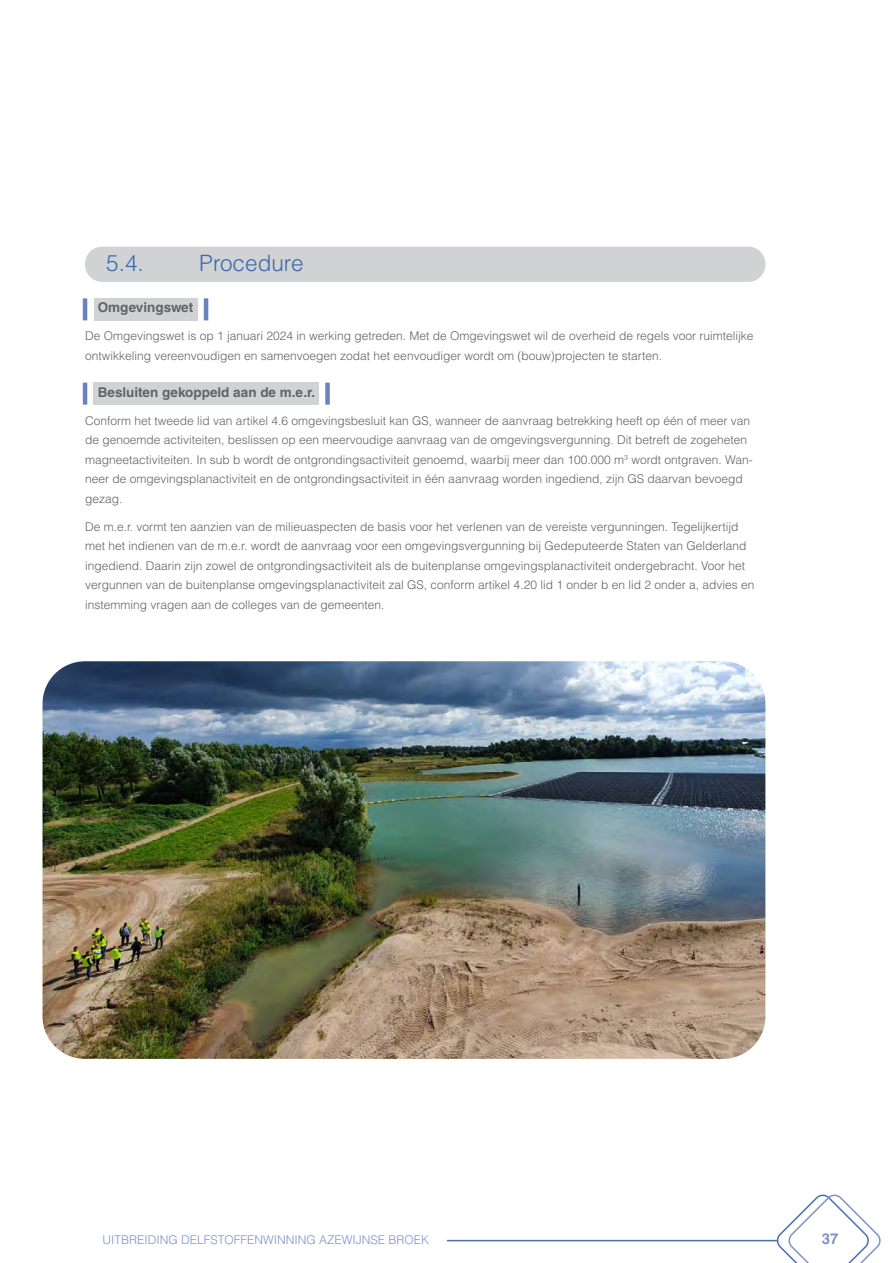
<style>
.page{position:relative;width:893px;height:1263px;background:#fff}
.page>*{position:absolute;margin:0;border:0;box-sizing:border-box;transform-origin:0 0}
.t1{font:300 22.5px "Helvetica LT Std";color:#3b69af}
.t2{font:700 15px "Helvetica LT Std";color:#7f92c7}
.t3{font:700 13.5px "Helvetica LT Std";color:#636366}
.t4{font:300 12px/19.5px "Helvetica LT Std";color:#636366}
.t5{font:300 12px "Helvetica LT Std";color:#7f92c7}
</style>
<div class="page">
<div style="left:85px;top:247px;width:680px;height:35px;background:#d1d2d4;border-radius:17px"></div>
<div style="left:94px;top:298px;width:104px;height:22px;background:#d1d2d4"></div>
<hr style="left:83px;top:298px;width:4px;height:22px;background:#6a82be">
<hr style="left:204px;top:298px;width:4px;height:22px;background:#6a82be">
<div style="left:94px;top:383px;width:225px;height:22px;background:#d1d2d4"></div>
<hr style="left:83px;top:383px;width:4px;height:22px;background:#6a82be">
<div style="left:325px;top:383px;width:5px;height:22px;background:#6a82be"></div>
<img style="left:43px;top:661px;width:722px;height:398px">
<svg style="left:777px;top:1194px;width:104px;height:69px"></svg>
<hr style="left:408px;top:1240px;width:370px;height:1px;background:#4a6eb2">
<div style="left:85px;top:1228px;width:361px;height:22px;background:#fff"></div>
<h1 class="t1" style="left:106px;top:249px;width:39px">5.4.</h1>
<h1 class="t1" style="left:199px;top:249px;width:106px">Procedure</h1>
<p class="t3" style="left:98px;top:299px;width:97px">Omgevingswet</p>
<p class="t4" style="left:85px;top:326px;width:670px">De Omgevingswet is op 1 januari 2024 in werking getreden. Met de Omgevingswet wil de overheid de regels voor ruimtelijke ontwikkeling vereenvoudigen en samenvoegen zodat het eenvoudiger wordt om (bouw)projecten te starten.</p>
<p class="t3" style="left:98px;top:384px;width:219px">Besluiten gekoppeld aan de m.e.r.</p>
<p class="t4" style="left:85px;top:410px;width:669px">Conform het tweede lid van artikel 4.6 omgevingsbesluit kan GS, wanneer de aanvraag betrekking heeft op één of meer van de genoemde activiteiten, beslissen op een meervoudige aanvraag van de omgevingsvergunning. Dit betreft de zogeheten magneetactiviteiten. In sub b wordt de ontgrondingsactiviteit genoemd, waarbij meer dan 100.000 m<sup>3</sup> wordt ontgraven. Wan&shy;neer de omgevingsplanactiviteit en de ontgrondingsactiviteit in één aanvraag worden ingediend, zijn GS daarvan bevoegd gezag.</p>
<p class="t4" style="left:85px;top:516px;width:671px">De m.e.r. vormt ten aanzien van de milieuaspecten de basis voor het verlenen van de vereiste vergunningen. Tegelijkertijd met het indienen van de m.e.r. wordt de aanvraag voor een omgevingsvergunning bij Gedeputeerde Staten van Gelderland ingediend. Daarin zijn zowel de ontgrondingsactiviteit als de buitenplanse omgevingsplanactiviteit ondergebracht. Voor het vergunnen van de buitenplanse omgevingsplanactiviteit zal GS, conform artikel 4.20 lid 1 onder b en lid 2 onder a, advies en instemming vragen aan de colleges van de gemeenten.</p>
<p class="t5" style="left:102px;top:1232px;width:328px">UITBREIDING DELFSTOFFENWINNING AZEWIJNSE BROEK</p>
<p class="t2" style="left:822px;top:1230px;width:18px">37</p>
</div>
